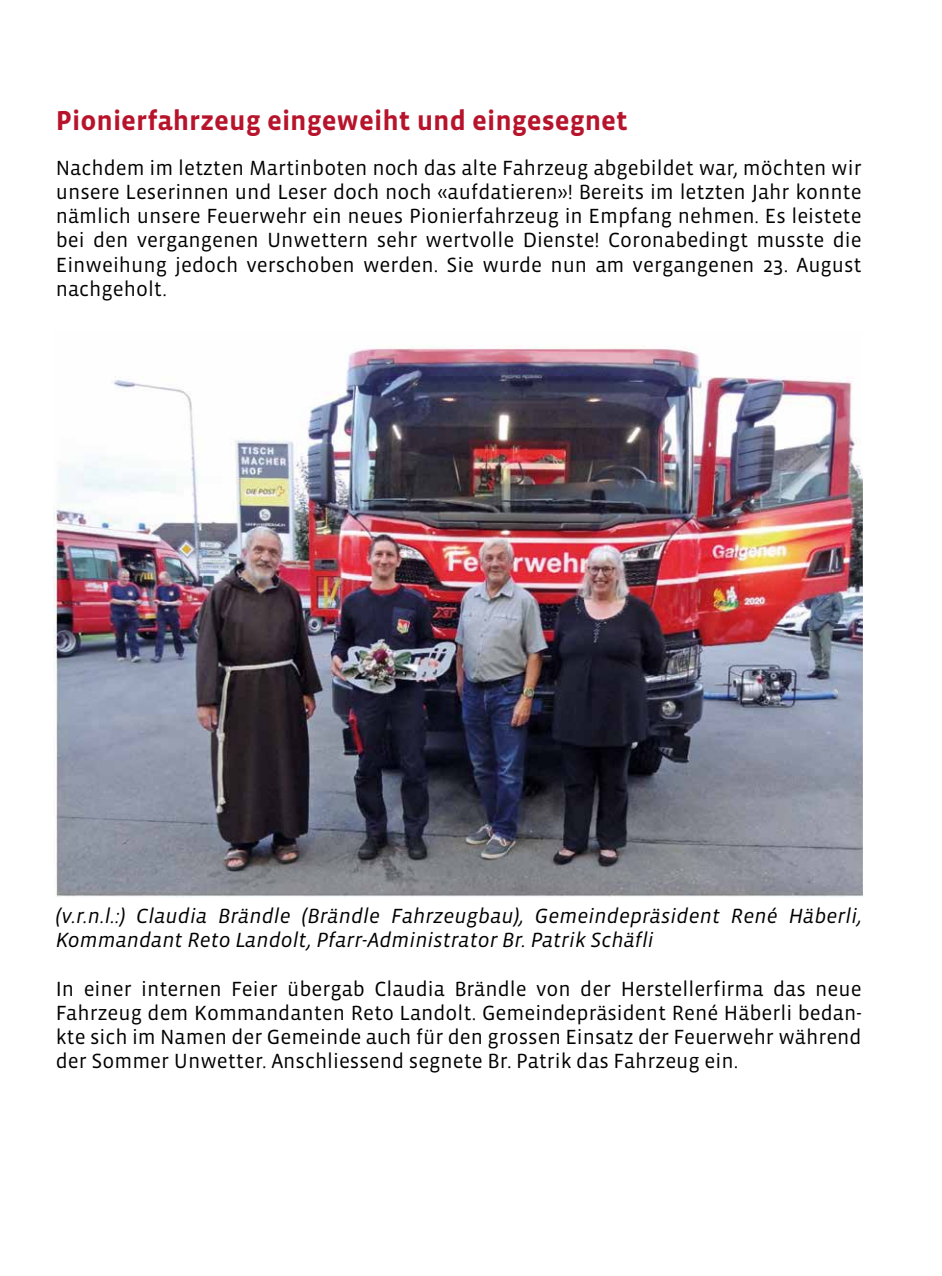
<style>
.page{position:relative;width:942px;height:1276px;background:#fff}
.page>*{position:absolute;margin:0;border:0;box-sizing:border-box;transform-origin:0 0}
.t1{font:700 28px "Vista Sans";color:#b7142c}
.t2{font:21px/24.2px "Vista Sans";color:#000;text-align:justify}
.t3{font:italic 21px/24.2px "Vista Sans";letter-spacing:.005em;color:#000}
</style>
<div class="page">
<img style="left:54px;top:348px;width:808px;height:549px">
<h1 class="t1" style="left:56px;top:106px;width:573px">Pionierfahrzeug eingeweiht und eingesegnet</h1>
<p class="t2" style="left:56px;top:156px;width:807px">Nachdem im letzten Martinboten noch das alte Fahrzeug abgebildet war, möchten wir unsere Leserinnen und Leser doch noch «aufdatieren»! Bereits im letzten Jahr konnte nämlich unsere Feuerwehr ein neues Pionierfahrzeug in Empfang nehmen. Es leistete bei den vergangenen Unwettern sehr wertvolle Dienste! Coronabedingt musste die Einweihung jedoch verschoben werden. Sie wurde nun am vergangenen 23. August nachgeholt.</p>
<p class="t3" style="left:56px;top:904px;width:807px">(v.r.n.l.:) Claudia Brändle (Brändle Fahrzeugbau), Gemeindepräsident René Häberli,<br>Kommandant Reto Landolt, Pfarr-Administrator Br. Patrik Schäfli</p>
<p class="t2" style="left:56px;top:977px;width:807px">In einer internen Feier übergab Claudia Brändle von der Herstellerfirma das neue Fahrzeug dem Kommandanten Reto Landolt. Gemeindepräsident René Häberli bedan&shy;kte sich im Namen der Gemeinde auch für den grossen Einsatz der Feuerwehr während der Sommer Unwetter. Anschliessend segnete Br. Patrik das Fahrzeug ein.</p>
</div>
